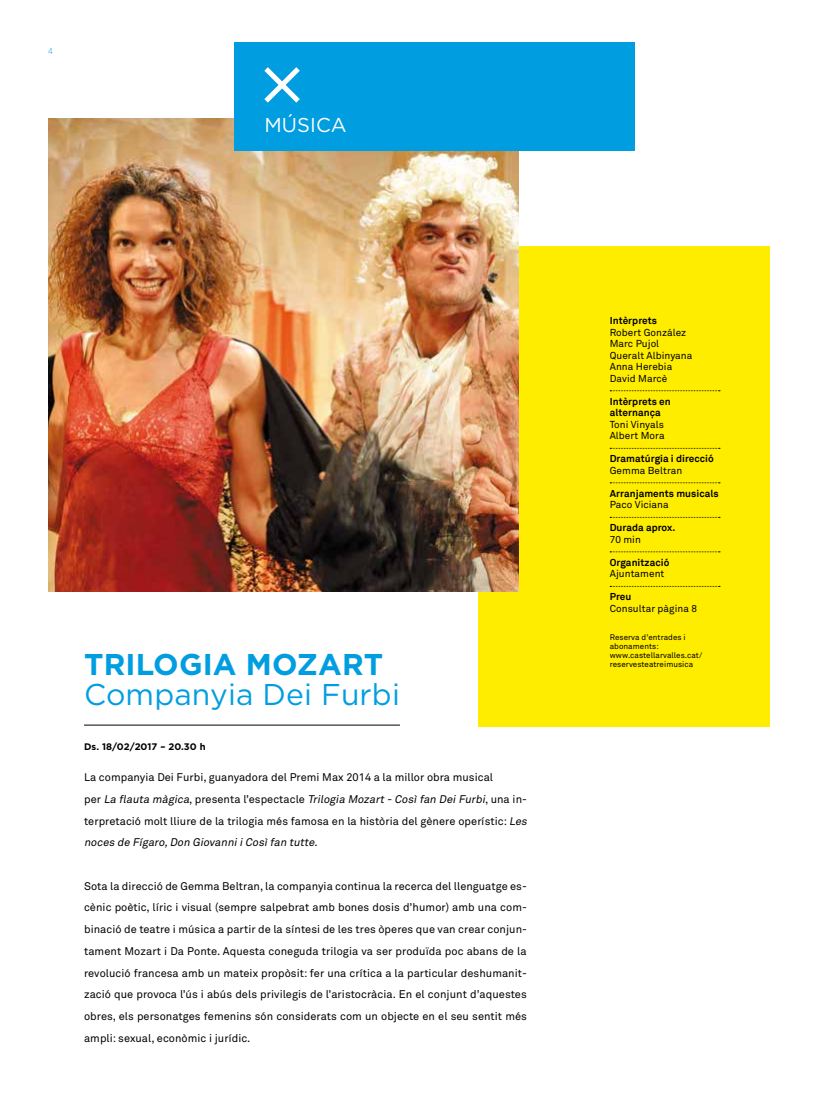
<style>
.page{position:relative;width:820px;height:1106px;background:#fff}
.page>*{position:absolute;margin:0;border:0;box-sizing:border-box;transform-origin:0 0}
.t1{font:30px "Gotham";letter-spacing:.005em;color:#009ee0}
.t2{font:700 30px "Gotham";letter-spacing:.005em;color:#009ee0}
.t3{font:20px "Gotham";letter-spacing:.005em;color:#fff}
.t4{font:11px/21.7px "Akkurat Pro";letter-spacing:.005em;color:#000}
.t5{font:10px/11.5px "Akkurat Pro";letter-spacing:.005em;color:#000}
.t6{font:700 10px/11.5px "Akkurat";letter-spacing:.005em;color:#000}
.t7{font:700 9.5px "Gotham";letter-spacing:.005em;color:#000}
.t8{font:8px/9px "Akkurat Pro";letter-spacing:.005em;color:#000}
.t9{font:300 8px "Benton Sans";color:#009ee0}
.s1{font-style:italic}
</style>
<div class="page">
<div style="left:478px;top:246px;width:292px;height:480px;background:#ffed00"></div>
<img style="left:48px;top:119px;width:470px;height:472px">
<div style="left:234px;top:43px;width:400px;height:108px;background:#009ee0"></div>
<svg style="left:264px;top:67px;width:36px;height:36px"></svg>
<svg style="left:610px;top:390px;width:109px;height:1px"></svg>
<svg style="left:610px;top:448px;width:109px;height:1px"></svg>
<svg style="left:610px;top:482px;width:109px;height:1px"></svg>
<svg style="left:610px;top:517px;width:109px;height:1px"></svg>
<svg style="left:610px;top:551px;width:109px;height:1px"></svg>
<svg style="left:610px;top:586px;width:109px;height:1px"></svg>
<hr style="left:84px;top:724px;width:316px;height:1px;background:#000">
<p class="t9" style="left:48px;top:46px;width:6px">4</p>
<h2 class="t3" style="left:264px;top:114px;width:84px">MÚSICA</h2>
<h1 class="t2" style="left:84px;top:644px;width:301px">TRILOGIA MOZART</h1>
<h1 class="t1" style="left:84px;top:678px;width:317px">Companyia Dei Furbi</h1>
<p class="t7" style="left:84px;top:740px;width:123px">Ds. 18/02/2017 – 20.30 h</p>
<p class="t4" style="left:84px;top:766px;width:446px">La companyia Dei Furbi, guanyadora del Premi Max 2014 a la millor obra musical<br>p e r <span class="s1">La flauta màgica</span>, p re s e n t a l’ e s p e ct a c l e <span class="s1">Trilogia Mozart - Cosìfan DeiFurbi</span>, u n a i n - terpretació molt lliure de la trilogia més famosa en la història del gènere operístic: <span class="s1">Les noces de Fígaro,Don GiovanniiCosìfan tutte</span>.</p>
<p class="t4" style="left:84px;top:875px;width:444px;text-align:justify">Sota la direcció de Gemma Beltran, la companyia continua la recerca del llenguatge es&shy;cènic poètic, líric i visual (sempre salpebrat amb bones dosis d’humor) amb una com&shy;binació de teatre i música a partir de la síntesi de les tres òperes que van crear conjun&shy;tament Mozart i Da Ponte. Aquesta coneguda trilogia va ser produïda poc abans de la revolució francesa amb un mateix propòsit: fer una crítica a la particular deshumanit&shy;zació que provoca l’ús i abús dels privilegis de l’aristocràcia. En el conjunt d’aquestes obres, els personatges femenins són considerats com un objecte en el seu sentit més ampli: sexual, econòmic i jurídic.</p>
<p class="t6" style="left:609px;top:315px;width:49px">Intèrprets</p>
<p class="t5" style="left:609px;top:327px;width:84px">Robert González<br>Marc Pujol<br>Queralt Albinyana<br>Anna Herebia<br>David Marcè</p>
<p class="t6" style="left:609px;top:395px;width:63px">Intèrprets en alternança</p>
<p class="t5" style="left:609px;top:419px;width:56px">Toni Vinyals<br>Albert Mora</p>
<p class="t6" style="left:609px;top:453px;width:106px">Dramatúrgia i direcció</p>
<p class="t5" style="left:609px;top:465px;width:74px">Gemma Beltran</p>
<p class="t6" style="left:609px;top:487px;width:110px">Arranjaments musicals</p>
<p class="t5" style="left:609px;top:499px;width:60px">Paco Viciana</p>
<p class="t6" style="left:609px;top:522px;width:67px">Durada aprox.</p>
<p class="t5" style="left:609px;top:534px;width:33px">70 min</p>
<p class="t6" style="left:609px;top:556px;width:61px">Organització</p>
<p class="t5" style="left:609px;top:568px;width:56px">Ajuntament</p>
<p class="t6" style="left:609px;top:591px;width:23px">Preu</p>
<p class="t5" style="left:609px;top:603px;width:89px">Consultar pàgina 8</p>
<p class="t8" style="left:609px;top:633px;width:94px">Reserva d’entrades i abonaments: www.castellarvalles.cat/ reservesteatreimusica</p>
</div>
